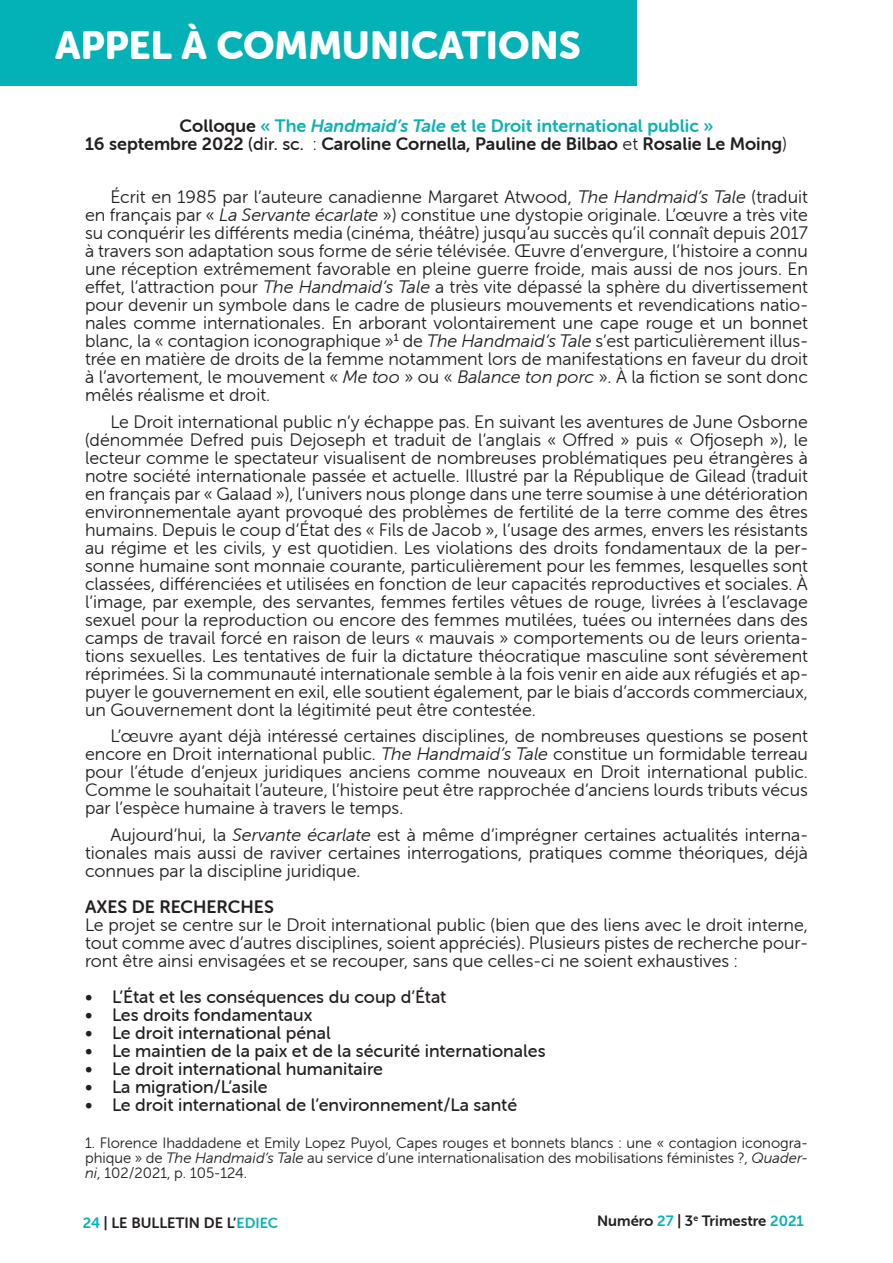
<style>
.page{position:relative;width:893px;height:1263px;background:#fff}
.page>*{position:absolute;margin:0;border:0;box-sizing:border-box;transform-origin:0 0}
.t1{font:39px "Museo Sans Rounded 900";color:#fff}
.t2{font:18px/18px "Museo Sans Rounded 300";color:#231f20;text-align:justify}
.t3{font:18px "Museo Sans Rounded 500";color:#231f20}
.t4{font:18px "Museo Sans Rounded 700";color:#231f20}
.t5{font:18px "Museo Sans Rounded 700";color:#0db1b5}
.t6{font:15px/15px "Museo Sans Rounded 300";color:#231f20;text-align:justify}
.t7{font:15px "Museo Sans Rounded 700";color:#231f20}
.t8{font:15px "Museo Sans Rounded 700";color:#231f20}
.t9{font:14.7px "Museo Sans Rounded 700";color:#0db1b5}
.s1{color:#231f20}
.s2{font-style:italic}
.s3{font-family:"Museo Sans Rounded 500"}
.s4{font-family:"Museo Sans Rounded 300"}
.s5{color:#0db1b5}
.s6{font-size:15px;color:#231f20}
</style>
<div class="page">
<div style="left:0;top:0;width:636px;height:85px;background:#03b2b6"></div>
<p class="t1" style="left:55px;top:23px;width:527px">APPEL À COMMUNICATIONS</p>
<p class="t5" style="left:180px;top:116px;width:535px"><span class="s1">Colloque</span> « The <span class="s2">Handmaid’s Tale</span> et le Droit international public »</p>
<p class="t4" style="left:85px;top:134px;width:703px">16 septembre 2022 <span class="s3">(dir. sc.</span> <span class="s4">:</span> Caroline Cornella, Pauline de Bilbao <span class="s4">et</span> Rosalie Le Moing<span class="s4">)</span></p>
<p class="t2" style="left:85px;top:188px;width:724px;text-indent:26px">Écrit en 1985 par l’auteure canadienne Margaret Atwood, <span class="s2">The Handmaid’s Tale</span> (traduit en français par « <span class="s2">La Servante écarlate</span> ») constitue une dystopie originale. L’œuvre a très vite su conquérir les différents media (cinéma, théâtre) jusqu’au succès qu’il connaît depuis 2017 à travers son adaptation sous forme de série télévisée. Œuvre d’envergure, l’histoire a connu une réception extrêmement favorable en pleine guerre froide, mais aussi de nos jours. En effet, l’attraction pour <span class="s2">The Handmaid’s Tale</span> a très vite dépassé la sphère du divertissement pour devenir un symbole dans le cadre de plusieurs mouvements et revendications natio&shy;nales comme internationales. En arborant volontairement une cape rouge et un bonnet blanc, la « contagion iconographique »<sup>1</sup> de <span class="s2">The Handmaid’s Tale</span> s’est particulièrement illus&shy;trée en matière de droits de la femme notamment lors de manifestations en faveur du droit à l’avortement, le mouvement « <span class="s2">Me too</span> » ou « <span class="s2">Balance ton porc</span> ». À la fiction se sont donc mêlés réalisme et droit.</p>
<p class="t2" style="left:85px;top:413px;width:724px;text-indent:26px">Le Droit international public n’y échappe pas. En suivant les aventures de June Osborne (dénommée Defred puis Dejoseph et traduit de l’anglais « Offred » puis « Ofjoseph »), le lecteur comme le spectateur visualisent de nombreuses problématiques peu étrangères à notre société internationale passée et actuelle. Illustré par la République de Gilead (traduit en français par « Galaad »), l’univers nous plonge dans une terre soumise à une détérioration environnementale ayant provoqué des problèmes de fertilité de la terre comme des êtres humains. Depuis le coup d’État des « Fils de Jacob », l’usage des armes, envers les résistants au régime et les civils, y est quotidien. Les violations des droits fondamentaux de la per&shy;sonne humaine sont monnaie courante, particulièrement pour les femmes, lesquelles sont classées, différenciées et utilisées en fonction de leur capacités reproductives et sociales. À l’image, par exemple, des servantes, femmes fertiles vêtues de rouge, livrées à l’esclavage sexuel pour la reproduction ou encore des femmes mutilées, tuées ou internées dans des camps de travail forcé en raison de leurs « mauvais » comportements ou de leurs orienta&shy;tions sexuelles. Les tentatives de fuir la dictature théocratique masculine sont sévèrement réprimées. Si la communauté internationale semble à la fois venir en aide aux réfugiés et ap&shy;puyer le gouvernement en exil, elle soutient également, par le biais d’accords commerciaux, un Gouvernement dont la légitimité peut être contestée.</p>
<p class="t2" style="left:85px;top:727px;width:724px;text-indent:26px">L’œuvre ayant déjà intéressé certaines disciplines, de nombreuses questions se posent encore en Droit international public. <span class="s2">The Handmaid’s Tale</span> constitue un formidable terreau pour l’étude d’enjeux juridiques anciens comme nouveaux en Droit international public.<br>Comme le souhaitait l’auteure, l’histoire peut être rapprochée d’anciens lourds tributs vécus par l’espèce humaine à travers le temps.</p>
<p class="t2" style="left:85px;top:826px;width:724px;text-indent:26px">Aujourd’hui, la <span class="s2">Servante écarlate</span> est à même d’imprégner certaines actualités interna&shy;tionales mais aussi de raviver certaines interrogations, pratiques comme théoriques, déjà connues par la discipline juridique.</p>
<p class="t4" style="left:85px;top:897px;width:190px">AXES DE RECHERCHES</p>
<p class="t2" style="left:85px;top:916px;width:724px">Le projet se centre sur le Droit international public (bien que des liens avec le droit interne, tout comme avec d’autres disciplines, soient appréciés). Plusieurs pistes de recherche pour&shy;ront être ainsi envisagées et se recouper, sans que celles-ci ne soient exhaustives :</p>
<p class="t3" style="left:85px;top:987px;width:363px">• L’État et les conséquences du coup d’État</p>
<p class="t3" style="left:85px;top:1005px;width:229px">• Les droits fondamentaux</p>
<p class="t3" style="left:85px;top:1023px;width:247px">• Le droit international pénal</p>
<p class="t3" style="left:85px;top:1041px;width:462px">• Le maintien de la paix et de la sécurité internationales</p>
<p class="t3" style="left:85px;top:1059px;width:300px">• Le droit international humanitaire</p>
<p class="t3" style="left:85px;top:1077px;width:184px">• La migration/L’asile</p>
<p class="t3" style="left:85px;top:1095px;width:434px">• Le droit international de l’environnement/La santé</p>
<p class="t6" style="left:85px;top:1135px;width:724px">1. Florence Ihaddadene et Emily Lopez Puyol, Capes rouges et bonnets blancs : une « contagion iconogra&shy;phique » de <span class="s2">The Handmaid’s Tale</span> au service d’une internationalisation des mobilisations féministes ?, <span class="s2">Quader&shy;ni</span>, 102/2021, p. 105-124.</p>
<p class="t8" style="left:83px;top:1214px;width:94px"><span class="s5">24</span> | LE BULLETIN</p>
<p class="t9" style="left:204px;top:1214px;width:75px"><span class="s6">DE L’</span>EDIEC</p>
<p class="t7" style="left:597px;top:1212px;width:208px">Numéro <span class="s5">27</span> | 3<sup>e</sup> Trimestre <span class="s5">2021</span></p>
</div>
